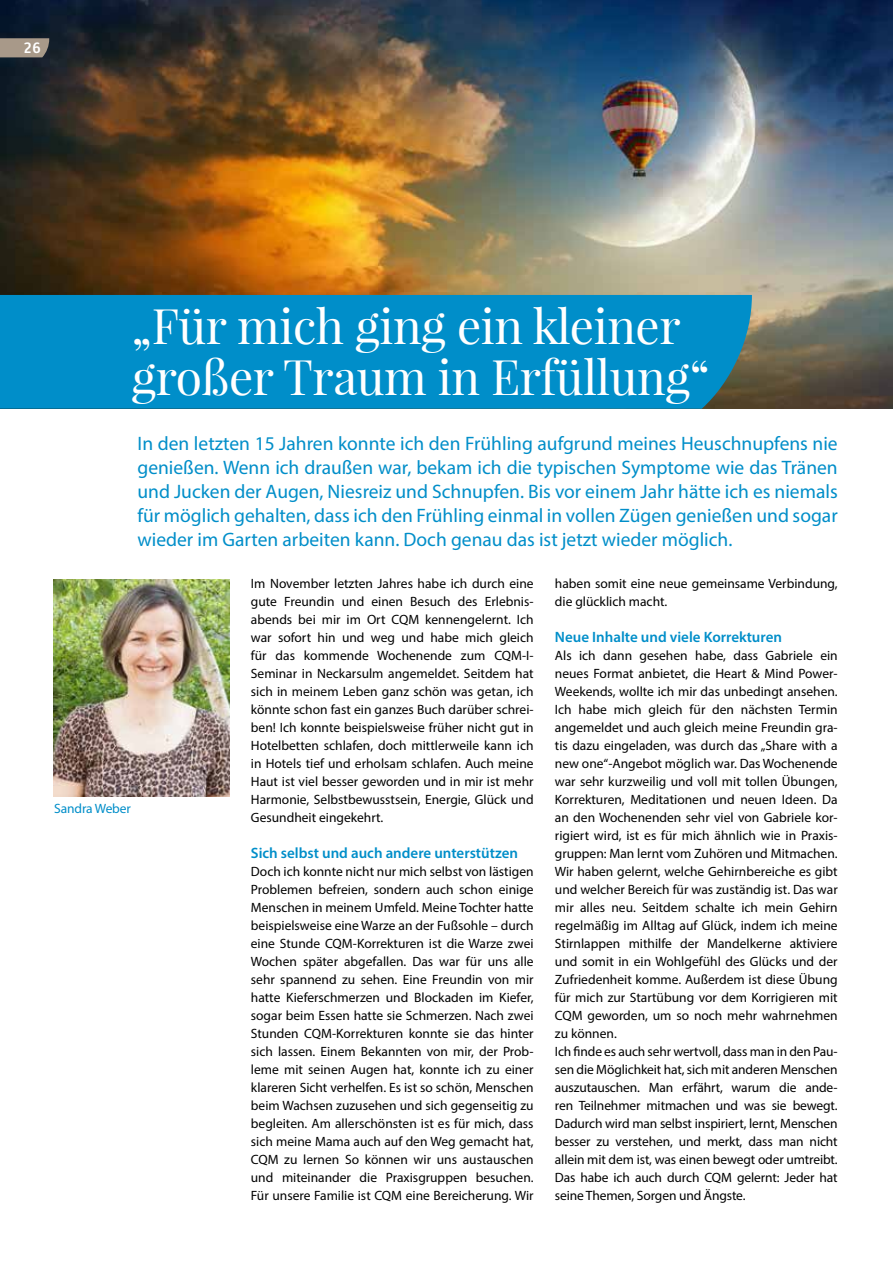
<style>
.page{position:relative;width:893px;height:1263px;background:#fff}
.page>*{position:absolute;margin:0;border:0;box-sizing:border-box;transform-origin:0 0}
.t1{font:48px/51px "Playfair Display";letter-spacing:-.01em;color:#fff}
.t2{font:19.5px/24px "Myriad Pro";color:#008ec9;text-align:justify}
.t3{font:500 16.5px "Zine Sans Display OT";color:#fff}
.t4{font:600 15px "Myriad Pro";color:#008ec9}
.t5{font:13.5px/18px "Myriad Pro";color:#000;text-align:justify}
.t6{font:13.5px "Myriad Pro";letter-spacing:-.01em;color:#008ec9}
</style>
<div class="page">
<img style="left:0;top:0;width:893px;height:409px">
<div style="left:0;top:295px;width:752px;height:114px;background:#008ec9"></div>
<img style="left:53px;top:580px;width:176px;height:216px">
<svg style="left:0;top:38px;width:49px;height:19px"></svg>
<p class="t3" style="left:24px;top:38px;width:18px">26</p>
<h1 class="t1" style="left:131px;top:300px;width:580px">„Für mich ging ein kleiner großer Traum in Erfüllung“</h1>
<p class="t2" style="left:137px;top:431px;width:702px">In den letzten 15 Jahren konnte ich den Frühling aufgrund meines Heuschnupfens nie genießen. Wenn ich draußen war, bekam ich die typischen Symptome wie das Tränen und Jucken der Augen, Niesreiz und Schnupfen. Bis vor einem Jahr hätte ich es niemals für möglich gehalten, dass ich den Frühling einmal in vollen Zügen genießen und sogar wieder im Garten arbeiten kann. Doch genau das ist jetzt wieder möglich.</p>
<p class="t6" style="left:54px;top:800px;width:78px">Sandra Weber</p>
<p class="t5" style="left:251px;top:574px;width:284px">Im November letzten Jahres habe ich durch eine gute Freundin und einen Besuch des Erlebnis&shy;abends bei mir im Ort CQM kennengelernt. Ich war sofort hin und weg und habe mich gleich für das kommende Wochenende zum CQM-I-Seminar in Neckarsulm angemeldet. Seitdem hat sich in meinem Leben ganz schön was getan, ich könnte schon fast ein ganzes Buch darüber schrei&shy;ben! Ich konnte beispielsweise früher nicht gut in Hotelbetten schlafen, doch mittlerweile kann ich in Hotels tief und erholsam schlafen. Auch meine Haut ist viel besser geworden und in mir ist mehr Harmonie, Selbstbewusstsein, Energie, Glück und Gesundheit eingekehrt.</p>
<p class="t4" style="left:251px;top:843px;width:269px">Sich selbst und auch andere unterstützen</p>
<p class="t5" style="left:251px;top:862px;width:284px">Doch ich konnte nicht nur mich selbst von lästigen Problemen befreien, sondern auch schon einige Menschen in meinem Umfeld. Meine Tochter hatte beispielsweise eine Warze an der Fußsohle – durch eine Stunde CQM-Korrekturen ist die Warze zwei Wochen später abgefallen. Das war für uns alle sehr spannend zu sehen. Eine Freundin von mir hatte Kieferschmerzen und Blockaden im Kiefer, sogar beim Essen hatte sie Schmerzen. Nach zwei Stunden CQM-Korrekturen konnte sie das hinter sich lassen. Einem Bekannten von mir, der Prob&shy;leme mit seinen Augen hat, konnte ich zu einer klareren Sicht verhelfen. Es ist so schön, Menschen beim Wachsen zuzusehen und sich gegenseitig zu begleiten. Am allerschönsten ist es für mich, dass sich meine Mama auch auf den Weg gemacht hat, CQM zu lernen So können wir uns austauschen und miteinander die Praxisgruppen besuchen.<br>Für unsere Familie ist CQM eine Bereicherung. Wir</p>
<p class="t5" style="left:555px;top:574px;width:284px">haben somit eine neue gemeinsame Verbindung, die glücklich macht.</p>
<p class="t4" style="left:555px;top:627px;width:229px">Neue Inhalte und viele Korrekturen</p>
<p class="t5" style="left:555px;top:646px;width:284px;text-align:left">Als ich dann gesehen habe, dass Gabriele ein neues Format anbietet, die Heart &amp; Mind Power-Weekends, wollte ich mir das unbedingt ansehen.<br>Ich habe mich gleich für den nächsten Termin angemeldet und auch gleich meine Freundin gra&shy;tis dazu eingeladen, was durch das „Share with a new one“-Angebot möglich war. Das Wochenende war sehr kurzweilig und voll mit tollen Übungen, Korrekturen, Meditationen und neuen Ideen. Da an den Wochenenden sehr viel von Gabriele kor&shy;rigiert wird, ist es für mich ähnlich wie in Praxis&shy;gruppen: Man lernt vom Zuhören und Mitmachen.<br>Wir haben gelernt, welche Gehirnbereiche es gibt und welcher Bereich für was zuständig ist. Das war mir alles neu. Seitdem schalte ich mein Gehirn regelmäßig im Alltag auf Glück, indem ich meine Stirnlappen mithilfe der Mandelkerne aktiviere und somit in ein Wohlgefühl des Glücks und der Zufriedenheit komme. Außerdem ist diese Übung für mich zur Startübung vor dem Korrigieren mit CQM geworden, um so noch mehr wahrnehmen zu können.<br>Ich finde es auch sehr wertvoll, dass man in den Pau&shy;sen die Möglichkeit hat, sich mit anderen Menschen auszutauschen. Man erfährt, warum die ande&shy;ren Teilnehmer mitmachen und was sie bewegt.<br>Dadurch wird man selbst inspiriert, lernt, Menschen besser zu verstehen, und merkt, dass man nicht allein mit dem ist, was einen bewegt oder umtreibt.<br>Das habe ich auch durch CQM gelernt: Jeder hat seine Themen, Sorgen und Ängste.</p>
</div>
